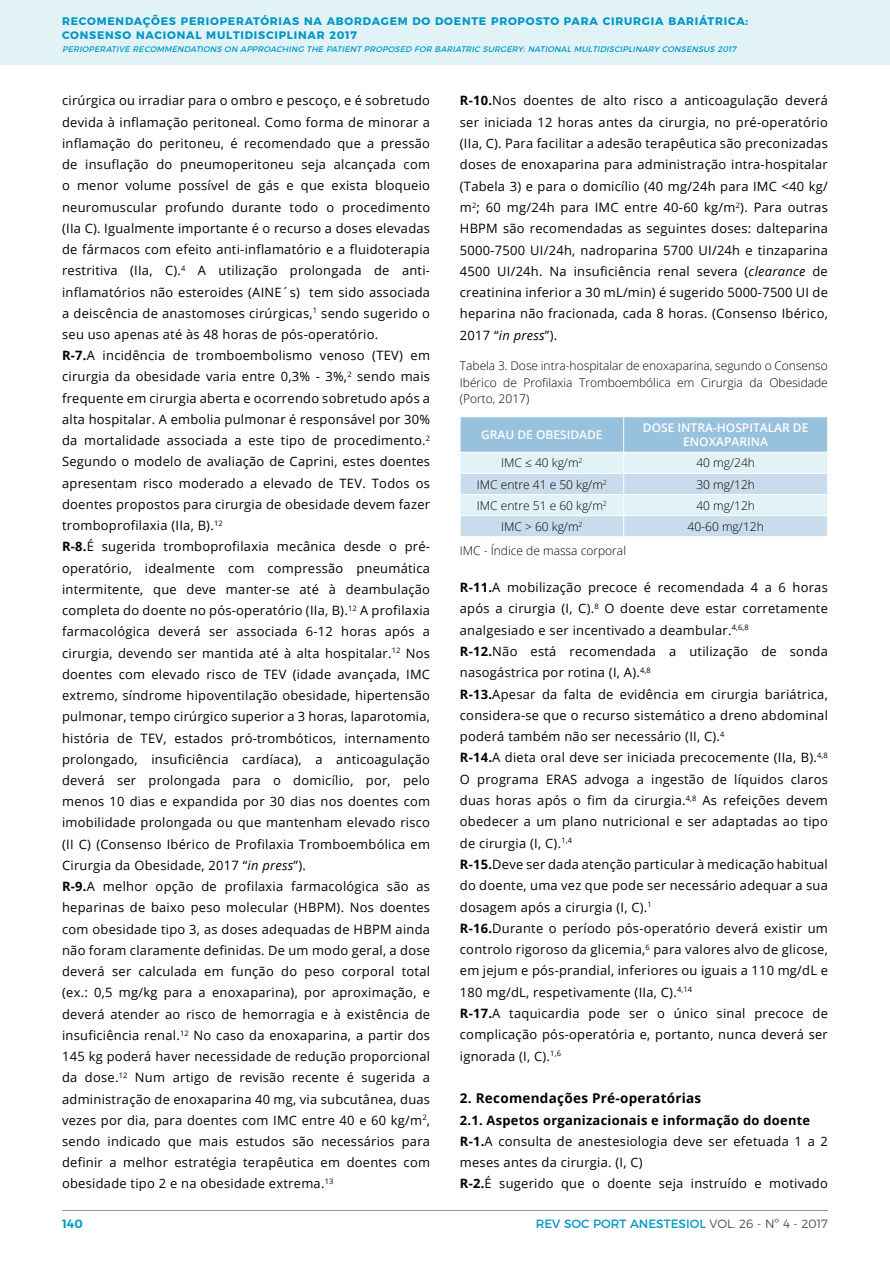
<style>
.page{position:relative;width:890px;height:1267px;background:#fff}
.page>*{position:absolute;margin:0;border:0;box-sizing:border-box;transform-origin:0 0}
.t1{font:700 13.5px "Open Sans";letter-spacing:.02em;color:#000}
.t2{font:12.9px/21.3px "Open Sans";letter-spacing:.02em;color:#000;text-align:justify}
.t3{font:700 12.9px "Open Sans";letter-spacing:.02em;color:#000}
.t4{font:300 12px/16.5px "Open Sans";color:#000;text-align:justify}
.t5{font:600 12px/14.4px "Open Sans";color:#fff;text-align:center}
.t6{font:12px "Montserrat";color:#0097c4}
.t7{font:600 12px "Montserrat";color:#0097c4}
.t8{font:700 10.95px "Montserrat";letter-spacing:.07em;color:#0097c4}
.t9{font:italic 8.1px "Montserrat";color:#0097c4}
.s1{font-weight:700}
.s2{font-style:italic}
.s3{font-weight:300;color:#4d4d4f}
</style>
<div class="page">
<div style="left:0;top:0;width:889px;height:65px;background:#e2f3f7"></div>
<hr style="left:62px;top:1210px;width:765px;height:1px;background:#939598">
<svg style="left:460px;top:417px;width:367px;height:119px;background:#c4ddeb"></svg>
<hr style="left:460px;top:417px;width:1px;height:35px;background:#fff">
<hr style="left:623px;top:417px;width:1px;height:35px;background:#fff">
<hr style="left:460px;top:452px;width:163px;height:1px;background:#fff">
<hr style="left:623px;top:452px;width:204px;height:1px;background:#fff">
<h1 class="t8" style="left:62px;top:12px;width:687px">RECOMENDAÇÕES PERIOPERATÓRIAS NA ABORDAGEM DO DOENTE PROPOSTO PARA CIRURGIA BARIÁTRICA:</h1>
<h1 class="t8" style="left:62px;top:26px;width:296px">CONSENSO NACIONAL MULTIDISCIPLINAR 2017</h1>
<h1 class="t9" style="left:62px;top:43px;width:678px">PERIOPERATIVE RECOMMENDATIONS ON APPROACHING THE PATIENT PROPOSED FOR BARIATRIC SURGERY:NATIONALMULTIDISCIPLINARY CONSENSUS 2017</h1>
<p class="t2" style="left:62px;top:90px;width:369px">cirúrgica ou irradiar para o ombro e pescoço, e é sobretudo devida à inflamação peritoneal. Como forma de minorar a inflamação do peritoneu, é recomendado que a pressão de insuflação do pneumoperitoneu seja alcançada com o menor volume possível de gás e que exista bloqueio neuromuscular profundo durante todo o procedimento (IIa C). Igualmente importante é o recurso a doses elevadas de fármacos com efeito anti-inflamatório e a fluidoterapia restritiva (IIa, C).<sup>4</sup> A utilização prolongada de anti&shy;inflamatórios não esteroides (AINE´s) tem sido associada a deiscência de anastomoses cirúrgicas,<sup>1</sup> sendo sugerido o seu uso apenas até às 48 horas de pós-operatório.</p>
<p class="t2" style="left:62px;top:345px;width:369px"><span class="s1">R-7.</span>A incidência de tromboembolismo venoso (TEV) em cirurgia da obesidade varia entre 0,3% - 3%,<sup>2</sup> sendo mais frequente em cirurgia aberta e ocorrendo sobretudo após a alta hospitalar. A embolia pulmonar é responsável por 30% da mortalidade associada a este tipo de procedimento.<sup>2<br></sup>Segundo o modelo de avaliação de Caprini, estes doentes apresentam risco moderado a elevado de TEV. Todos os doentes propostos para cirurgia de obesidade devem fazer tromboprofilaxia (IIa, B).<sup>12</sup></p>
<p class="t2" style="left:62px;top:536px;width:369px"><span class="s1">R-8.</span>É sugerida tromboprofilaxia mecânica desde o pré&shy;operatório, idealmente com compressão pneumática intermitente, que deve manter-se até à deambulação completa do doente no pós-operatório (IIa, B).<sup>12</sup> A profilaxia farmacológica deverá ser associada 6-12 horas após a cirurgia, devendo ser mantida até à alta hospitalar.<sup>12</sup> Nos doentes com elevado risco de TEV (idade avançada, IMC extremo, síndrome hipoventilação obesidade, hipertensão pulmonar, tempo cirúrgico superior a 3 horas, laparotomia, história de TEV, estados pró-trombóticos, internamento prolongado, insuficiência cardíaca), a anticoagulação deverá ser prolongada para o domicílio, por, pelo menos 10 dias e expandida por 30 dias nos doentes com imobilidade prolongada ou que mantenham elevado risco (II C) (Consenso Ibérico de Profilaxia Tromboembólica em Cirurgia da Obesidade, 2017 “<span class="s2">in press</span>”).</p>
<p class="t2" style="left:62px;top:875px;width:369px"><span class="s1">R-9.</span>A melhor opção de profilaxia farmacológica são as heparinas de baixo peso molecular (HBPM). Nos doentes com obesidade tipo 3, as doses adequadas de HBPM ainda não foram claramente definidas. De um modo geral, a dose deverá ser calculada em função do peso corporal total (ex.: 0,5 mg/kg para a enoxaparina), por aproximação, e deverá atender ao risco de hemorragia e à existência de insuficiência renal.<sup>12</sup> No caso da enoxaparina, a partir dos 145 kg poderá haver necessidade de redução proporcional da dose.<sup>12</sup> Num artigo de revisão recente é sugerida a administração de enoxaparina 40 mg, via subcutânea, duas vezes por dia, para doentes com IMC entre 40 e 60 kg/m<sup>2</sup>, sendo indicado que mais estudos são necessários para definir a melhor estratégia terapêutica em doentes com obesidade tipo 2 e na obesidade extrema.<sup>13</sup></p>
<p class="t2" style="left:460px;top:90px;width:369px"><span class="s1">R-10.</span>Nos doentes de alto risco a anticoagulação deverá ser iniciada 12 horas antes da cirurgia, no pré-operatório (IIa, C). Para facilitar a adesão terapêutica são preconizadas doses de enoxaparina para administração intra-hospitalar (Tabela 3) e para o domicílio (40 mg/24h para IMC &lt;40 kg/ m<sup>2</sup>; 60 mg/24h para IMC entre 40-60 kg/m<sup>2</sup>). Para outras HBPM são recomendadas as seguintes doses: dalteparina 5000-7500 UI/24h, nadroparina 5700 UI/24h e tinzaparina 4500 UI/24h. Na insuficiência renal severa (<span class="s2">clearance</span> de creatinina inferior a 30 mL/min) é sugerido 5000-7500 UI de heparina não fracionada, cada 8 horas. (Consenso Ibérico, 2017 “<span class="s2">in press</span>”).</p>
<p class="t4" style="left:460px;top:357px;width:369px">Tabela 3. Dose intra-hospitalar de enoxaparina, segundo o Consenso Ibérico de Profilaxia Tromboembólica em Cirurgia da Obesidade (Porto, 2017)</p>
<p class="t5" style="left:481px;top:427px;width:123px">GRAU DE OBESIDADE</p>
<p class="t5" style="left:643px;top:420px;width:167px">DOSE INTRA-HOSPITALAR DE<br>ENOXAPARINA</p>
<p class="t4" style="left:501px;top:454px;width:83px">IMC ≤ 40 kg/m<sup>2</sup></p>
<p class="t4" style="left:696px;top:454px;width:60px">40 mg/24h</p>
<p class="t4" style="left:477px;top:476px;width:132px">IMC entre 41 e 50 kg/m<sup>2</sup></p>
<p class="t4" style="left:696px;top:476px;width:60px">30 mg/12h</p>
<p class="t4" style="left:477px;top:497px;width:132px">IMC entre 51 e 60 kg/m<sup>2</sup></p>
<p class="t4" style="left:696px;top:497px;width:60px">40 mg/12h</p>
<p class="t4" style="left:501px;top:518px;width:83px">IMC &gt; 60 kg/m<sup>2</sup></p>
<p class="t4" style="left:687px;top:518px;width:78px">40-60 mg/12h</p>
<p class="t4" style="left:460px;top:542px;width:168px">IMC - Índice de massa corporal</p>
<p class="t2" style="left:460px;top:576px;width:369px"><span class="s1">R-11.</span>A mobilização precoce é recomendada 4 a 6 horas após a cirurgia (I, C).<sup>8</sup> O doente deve estar corretamente analgesiado e ser incentivado a deambular.<sup>4,6,8</sup></p>
<p class="t2" style="left:460px;top:640px;width:369px"><span class="s1">R-12.</span>Não está recomendada a utilização de sonda nasogástrica por rotina (I, A).<sup>4,8</sup></p>
<p class="t2" style="left:460px;top:683px;width:369px"><span class="s1">R-13.</span>Apesar da falta de evidência em cirurgia bariátrica, considera-se que o recurso sistemático a dreno abdominal poderá também não ser necessário (II, C).<sup>4</sup></p>
<p class="t2" style="left:460px;top:747px;width:369px"><span class="s1">R-14.</span>A dieta oral deve ser iniciada precocemente (IIa, B).<sup>4,8<br></sup>O programa ERAS advoga a ingestão de líquidos claros duas horas após o fim da cirurgia.<sup>4,8</sup> As refeições devem obedecer a um plano nutricional e ser adaptadas ao tipo de cirurgia (I, C).<sup>1,4</sup></p>
<p class="t2" style="left:460px;top:853px;width:369px"><span class="s1">R-15.</span>Deve ser dada atenção particular à medicação habitual do doente, uma vez que pode ser necessário adequar a sua dosagem após a cirurgia (I, C).<sup>1</sup></p>
<p class="t2" style="left:460px;top:917px;width:369px"><span class="s1">R-16.</span>Durante o período pós-operatório deverá existir um controlo rigoroso da glicemia,<sup>6</sup> para valores alvo de glicose, em jejum e pós-prandial, inferiores ou iguais a 110 mg/dL e 180 mg/dL, respetivamente (IIa, C).<sup>4,14</sup></p>
<p class="t2" style="left:460px;top:1002px;width:369px"><span class="s1">R-17.</span>A taquicardia pode ser o único sinal precoce de complicação pós-operatória e, portanto, nunca deverá ser ignorada (I, C).<sup>1,6</sup></p>
<p class="t1" style="left:460px;top:1089px;width:243px">2. Recomendações Pré-operatórias</p>
<p class="t3" style="left:460px;top:1111px;width:352px">2.1. Aspetos organizacionais e informação do doente</p>
<p class="t2" style="left:460px;top:1130px;width:369px"><span class="s1">R-1.</span>A consulta de anestesiologia deve ser efetuada 1 a 2 meses antes da cirurgia. (I, C)</p>
<p class="t2" style="left:460px;top:1173px;width:369px"><span class="s1">R-2.</span>É sugerido que o doente seja instruído e motivado</p>
<p class="t7" style="left:62px;top:1214px;width:22px">140</p>
<p class="t6" style="left:535px;top:1214px;width:293px">REV SOC PORT ANESTESIOL <span class="s3">VOL. 26 - Nº 4 - 2017</span></p>
</div>
